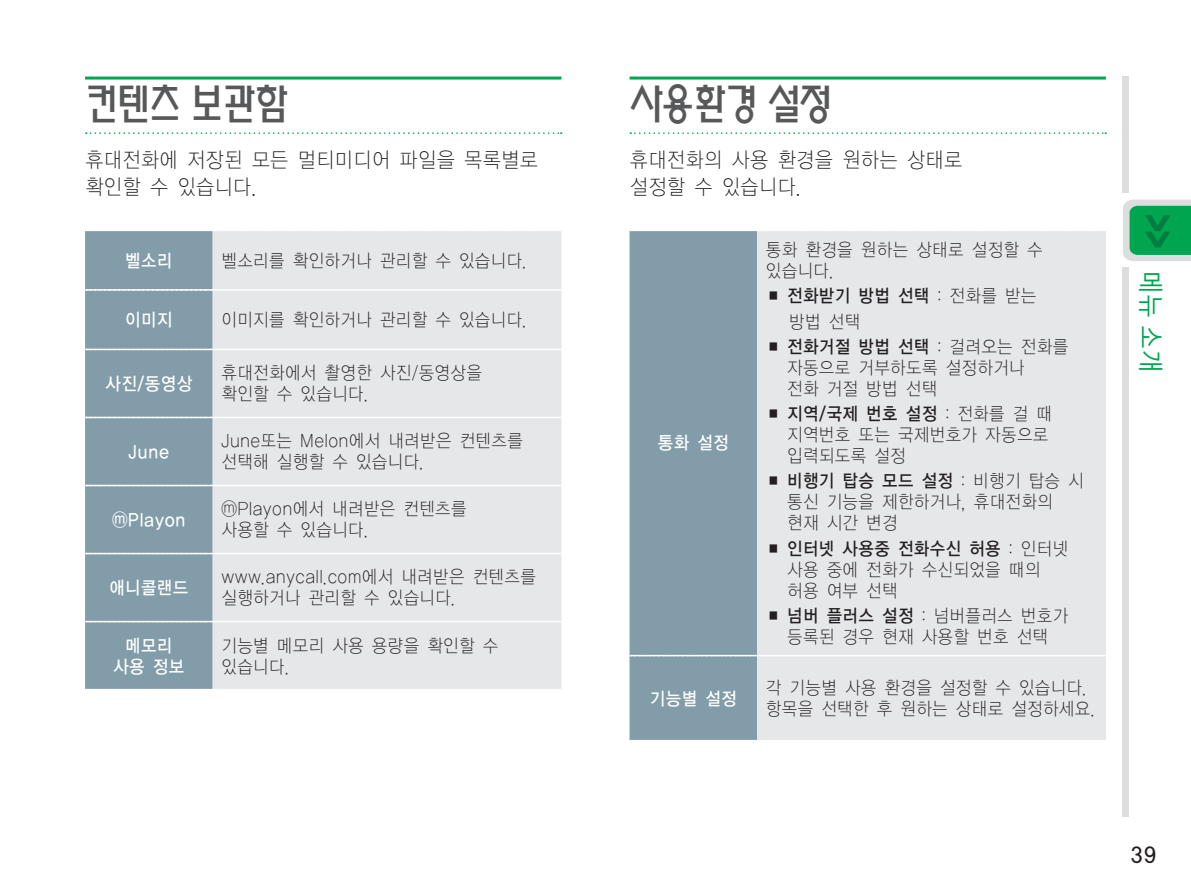
<style>
.page{position:relative;width:1191px;height:893px;background:#fff}
.page>*{position:absolute;margin:0;border:0;box-sizing:border-box;transform-origin:0 0}
.t1{font:42px "Yoon Che M";letter-spacing:-.02em;color:#57585a;scale:.95 1}
.t2{font:26.7px "YGO125";color:#00a54f;scale:.9 1}
.t3{font:21px/27px "YGO11";letter-spacing:-.02em;color:#231f20;scale:.9 1}
.t4{font:21px "YGO135";color:#231f20}
.t5{font:18px/21px "YGO11";letter-spacing:-.02em;color:#231f20;scale:.9 1}
.t6{font:18px "YGO13";letter-spacing:-.02em;color:#231f20;scale:.9 1}
.t7{font:18px/21px "YGO13";letter-spacing:-.02em;color:#fff;text-align:center;scale:.9 1}
.s1{font-family:"YGO115"}
.s2{font-family:"YGO11"}
.s3{font-family:"YGO13"}
</style>
<div class="page">
<div style="left:1123px;top:267px;width:6px;height:550px;background:#dcdddf"></div>
<div style="left:1123px;top:77px;width:6px;height:116px;background:#dcdddf"></div>
<svg style="left:1123px;top:200px;width:68px;height:61px;background:#3db175"></svg>
<hr style="left:85px;top:77px;width:476px;height:3px;background:#00a54f">
<svg style="left:86px;top:132px;width:476px;height:2px"></svg>
<hr style="left:629px;top:77px;width:477px;height:3px;background:#00a54f">
<svg style="left:630px;top:132px;width:476px;height:2px"></svg>
<div style="left:85px;top:230px;width:128px;height:460px;background:#839ca9"></div>
<div style="left:213px;top:231px;width:348px;height:458px;background:#e6e7e9"></div>
<svg style="left:86px;top:289px;width:127px;height:2px"></svg>
<svg style="left:86px;top:349px;width:127px;height:1px"></svg>
<svg style="left:86px;top:417px;width:127px;height:1px"></svg>
<svg style="left:86px;top:485px;width:127px;height:1px"></svg>
<svg style="left:86px;top:553px;width:127px;height:1px"></svg>
<svg style="left:86px;top:621px;width:127px;height:1px"></svg>
<svg style="left:86px;top:689px;width:127px;height:1px"></svg>
<svg style="left:86px;top:230px;width:127px;height:1px"></svg>
<hr style="left:213px;top:289px;width:348px;height:2px;background:#fff">
<hr style="left:213px;top:349px;width:348px;height:1px;background:#fff">
<hr style="left:213px;top:417px;width:348px;height:1px;background:#fff">
<hr style="left:213px;top:485px;width:348px;height:1px;background:#fff">
<hr style="left:213px;top:553px;width:348px;height:1px;background:#fff">
<hr style="left:213px;top:621px;width:348px;height:1px;background:#fff">
<div style="left:629px;top:230px;width:128px;height:511px;background:#839ca9"></div>
<div style="left:757px;top:231px;width:349px;height:509px;background:#e6e7e9"></div>
<svg style="left:630px;top:655px;width:127px;height:1px"></svg>
<svg style="left:630px;top:740px;width:127px;height:1px"></svg>
<svg style="left:630px;top:230px;width:127px;height:1px"></svg>
<hr style="left:757px;top:655px;width:349px;height:1px;background:#fff">
<h1 class="t1" style="left:85px;top:69px;width:215px">컨텐츠 보관함</h1>
<p class="t3" style="left:85px;top:146px;width:505px">휴대전화에 저장된 모든 멀티미디어 파일을 목록별로 확인할 수 있습니다.</p>
<p class="t7" style="left:125px;top:250px;width:55px">벨소리</p>
<p class="t5" style="left:221px;top:250px;width:341px">벨소리를 확인하거나 관리할 수 있습니다.</p>
<p class="t7" style="left:125px;top:309px;width:55px">이미지</p>
<p class="t5" style="left:221px;top:309px;width:341px">이미지를 확인하거나 관리할 수 있습니다.</p>
<p class="t7" style="left:105px;top:373px;width:99px">사진/동영상</p>
<p class="t5" style="left:221px;top:362px;width:291px">휴대전화에서 촬영한 사진/동영상을 확인할 수 있습니다.</p>
<p class="t7" style="left:128px;top:441px;width:48px">June</p>
<p class="t5" style="left:221px;top:430px;width:337px">June또는 Melon에서 내려받은 컨텐츠를 선택해 실행할 수 있습니다.</p>
<p class="t7" style="left:112px;top:509px;width:84px">ⓜPlayon</p>
<p class="t5" style="left:221px;top:499px;width:275px">ⓜPlayon에서 내려받은 컨텐츠를 사용할 수 있습니다.</p>
<p class="t7" style="left:109px;top:577px;width:90px">애니콜랜드</p>
<p class="t5" style="left:221px;top:567px;width:351px">www.anycall.com에서 내려받은 컨텐츠를 실행하거나 관리할 수 있습니다.</p>
<p class="t7" style="left:113px;top:635px;width:81px">메모리 사용 정보</p>
<p class="t5" style="left:221px;top:635px;width:310px">기능별 메모리 사용 용량을 확인할 수 있습니다.</p>
<h1 class="t1" style="left:629px;top:69px;width:215px">사용환경 설정</h1>
<p class="t3" style="left:629px;top:146px;width:372px">휴대전화의 사용 환경을 원하는 상태로 설정할 수 있습니다.</p>
<p class="t7" style="left:657px;top:432px;width:81px">통화 설정</p>
<p class="t5" style="left:765px;top:239px;width:310px">통화 환경을 원하는 상태로 설정할 수 있습니다.</p>
<p class="t6" style="left:765px;top:285px;width:303px"><span class="s1">■</span> 전화받기 방법 선택 <span class="s2">: 전화를 받는</span></p>
<p class="t5" style="left:789px;top:311px;width:81px">방법 선택</p>
<p class="t6" style="left:765px;top:335px;width:338px"><span class="s1">■</span> 전화거절 방법 선택 <span class="s2">: 걸려오는 전화를</span></p>
<p class="t5" style="left:787px;top:357px;width:266px">자동으로 거부하도록 설정하거나 전화 거절 방법 선택</p>
<p class="t6" style="left:765px;top:402px;width:320px"><span class="s1">■</span> 지역/국제 번호 설정 <span class="s2">: 전화를 걸 때</span></p>
<p class="t5" style="left:787px;top:424px;width:292px">지역번호 또는 국제번호가 자동으로 입력되도록 설정</p>
<p class="t6" style="left:765px;top:470px;width:355px"><span class="s1">■</span> 비행기 탑승 모드 설정 <span class="s2">: 비행기 탑승 시</span></p>
<p class="t5" style="left:787px;top:491px;width:297px">통신 기능을 제한하거나, 휴대전화의 현재 시간 변경</p>
<p class="t6" style="left:765px;top:537px;width:338px"><span class="s1">■</span> 인터넷 사용중 전화수신 허용 <span class="s2">: 인터넷</span></p>
<p class="t5" style="left:787px;top:559px;width:283px">사용 중에 전화가 수신되었을 때의 허용 여부 선택</p>
<p class="t5" style="left:765px;top:605px;width:338px;text-align:center"><span class="s1">■</span> <span class="s3">넘버 플러스 설정</span> : 넘버플러스 번호가 등록된 경우 현재 사용할 번호 선택</p>
<p class="t7" style="left:649px;top:688px;width:99px">기능별 설정</p>
<p class="t5" style="left:765px;top:677px;width:367px">각 기능별 사용 환경을 설정할 수 있습니다. 항목을 선택한 후 원하는 상태로 설정하세요.</p>
<h2 class="t2" style="left:1167px;top:270px;width:115px;rotate:90deg">메뉴 소개</h2>
<p class="t4" style="left:1130px;top:842px;width:28px">39</p>
</div>
